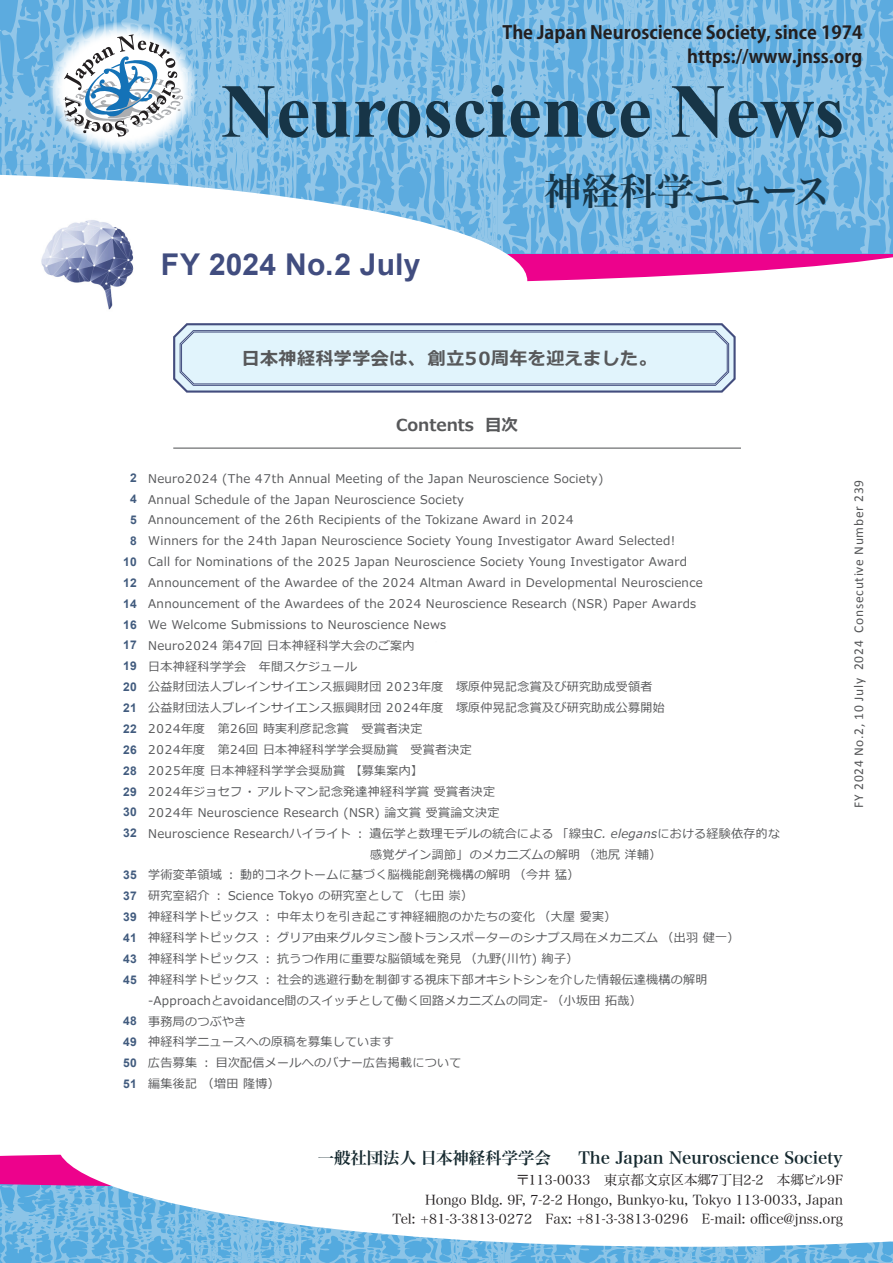
<style>
.page{position:relative;width:893px;height:1263px;background:#fff}
.page>*{position:absolute;margin:0;border:0;box-sizing:border-box;transform-origin:0 0}
.t1{font:700 76.2px "Times New Roman";color:#173547}
.t2{font:37.5px "Hira Min Pro N W6";letter-spacing:-.015em;color:#173547}
.t3{font:700 30px "Arial";letter-spacing:.005em;color:#414d7f}
.t4{font:700 18px "Koz Go Pro";color:#231f20}
.t5{font:700 18px "Meiryo";letter-spacing:.025em;color:#57585a}
.t6{font:16.5px "Hira Min Pro N W6";letter-spacing:-.005em;color:#15292f}
.t7{font:700 16.5px "Meiryo";color:#57585a}
.t8{font:13.5px/19.5px "Hira Min Pro N W3";letter-spacing:-.005em;color:#231f20;text-align:right}
.t9{font:13.5px "Calibri";letter-spacing:.05em;color:#545557}
.t10{font:13.5px "Hira Min Pro N W3";letter-spacing:.03em;color:#231f20}
.t11{font:12px "Meiryo";letter-spacing:.025em;color:#57585a}
.t12{font:700 12px/20.9px "Arial";letter-spacing:.045em;color:#415b7e;text-align:justify}
.s1{font-style:italic}
</style>
<div class="page">
<svg style="left:527px;top:254px;width:366px;height:28px;fill:#ed028c"></svg>
<svg style="left:753px;top:0;width:140px;height:254px;background:#73b6e2"></svg>
<svg style="left:753px;top:103px;width:6px;height:151px"></svg>
<svg style="left:497px;top:0;width:256px;height:254px;background:#7abae3"></svg>
<svg style="left:497px;top:63px;width:3px;height:111px"></svg>
<svg style="left:319px;top:0;width:178px;height:174px;background:#7ab9e3"></svg>
<svg style="left:0;top:0;width:319px;height:34px;background:#76b8e3"></svg>
<svg style="left:319px;top:174px;width:208px;height:104px"></svg>
<svg style="left:48px;top:22px;width:149px;height:132px"></svg>
<svg style="left:0;top:34px;width:319px;height:168px"></svg>
<svg style="left:0;top:1154px;width:893px;height:109px;background:#79a6db"></svg>
<svg style="left:57px;top:1154px;width:836px;height:93px"></svg>
<hr style="left:173px;top:448px;width:568px;height:1px;background:#57585a">
<img style="left:41px;top:220px;width:93px;height:90px">
<svg style="left:173px;top:323px;width:563px;height:70px;background:#cfe1ed"></svg>
<div style="left:181px;top:332px;width:547px;height:52px;border:1px solid #434d7e;border-radius:12px"></div>
<h3 class="t4" style="left:502px;top:21px;width:361px">The Japan Neuroscience Society, since 1974</h3>
<h3 class="t4" style="left:687px;top:45px;width:177px">https://www.jnss.org</h3>
<h1 class="t1" style="left:221px;top:59px;width:625px">Neuroscience News</h1>
<h2 class="t2" style="left:544px;top:158px;width:288px">神経科学ニュース</h2>
<h3 class="t3" style="left:161px;top:244px;width:261px">FY 2024 No.2 July</h3>
<h3 class="t5" style="left:242px;top:345px;width:416px">日本神経科学学会は、創立50周年を迎えました。</h3>
<h3 class="t7" style="left:396px;top:413px;width:79px">Contents</h3>
<h3 class="t7" style="left:485px;top:413px;width:34px">目次</h3>
<p class="t12" style="left:123px;top:468px;width:15px;text-align:right">2<br>4<br>5<br>8<br>10<br>12<br>14<br>16<br>17<br>19<br>20<br>21<br>22<br>26<br>28<br>29<br>30<br>32</p>
<p class="t12" style="left:123px;top:865px;width:15px">35<br>37<br>39<br>41<br>43<br>45</p>
<p class="t12" style="left:123px;top:1011px;width:15px">48<br>49<br>50<br>51</p>
<p class="t11" style="left:148px;top:470px;width:457px">Neuro2024 (The 47th Annual Meeting of the Japan Neuroscience Society(</p>
<p class="t11" style="left:148px;top:491px;width:317px">Annual Schedule of the Japan Neuroscience Society</p>
<p class="t11" style="left:148px;top:512px;width:427px">Announcement of the 26th Recipients of the Tokizane Award in 2024</p>
<p class="t11" style="left:148px;top:533px;width:528px">Winners for the 24th Japan Neuroscience Society Young Investigator Award Selected!</p>
<p class="t11" style="left:148px;top:553px;width:540px">Call for Nominations of the 2025 Japan Neuroscience Society Young Investigator Award</p>
<p class="t11" style="left:148px;top:574px;width:556px">Announcement of the Awardee of the 2024 Altman Award in Developmental Neuroscience</p>
<p class="t11" style="left:148px;top:595px;width:550px">Announcement of the Awardees of the 2024 Neuroscience Research (NSR) Paper Awards</p>
<p class="t11" style="left:148px;top:616px;width:300px">We Welcome Submissions to Neuroscience News</p>
<p class="t11" style="left:148px;top:637px;width:268px">Neuro2024 第47回日本神経科学大会のご案内</p>
<p class="t11" style="left:148px;top:658px;width:210px">日本神経科学学会　年間スケジュール</p>
<p class="t11" style="left:148px;top:679px;width:506px">公益財団法人ブレインサイエンス振興財団 2023年度　塚原仲晃記念賞及び研究助成受領者</p>
<p class="t11" style="left:148px;top:700px;width:518px">公益財団法人ブレインサイエンス振興財団 2024年度　塚原仲晃記念賞及び研究助成公募開始</p>
<p class="t11" style="left:148px;top:720px;width:276px">2024年度　第26回時実利彦記念賞　受賞者決定</p>
<p class="t11" style="left:148px;top:741px;width:325px">2024年度　第24回日本神経科学学会奨励賞　受賞者決定</p>
<p class="t11" style="left:148px;top:762px;width:276px">2025年度日本神経科学学会奨励賞【募集案内【</p>
<p class="t11" style="left:148px;top:783px;width:348px">2024年ジョセフ・アルトマン記念発達神経科学賞受賞者決定</p>
<p class="t11" style="left:148px;top:804px;width:353px">2024年 Neuroscience Research (NSR) 論文賞受賞論文決定</p>
<p class="t11" style="left:148px;top:825px;width:633px">Neuroscience Researchハイライト：遺伝学と数理モデルの統合による「線虫<span class="s1">C. elegans</span>における経験依存的な</p>
<p class="t11" style="left:370px;top:846px;width:293px">感覚ゲイン調節」のメカニズムの解明（池尻洋輔(</p>
<p class="t11" style="left:148px;top:867px;width:433px">学術変革領域：動的コネクトームに基づく脳機能創発機構の解明（今井猛(</p>
<p class="t11" style="left:148px;top:887px;width:326px">研究室紹介： Science Tokyo の研究室として（七田崇(</p>
<p class="t11" style="left:148px;top:908px;width:470px">神経科学トピックス：中年太りを引き起こす神経細胞のかたちの変化（大屋愛実(</p>
<p class="t11" style="left:148px;top:929px;width:593px">神経科学トピックス：グリア由来グルタミン酸トランスポーターのシナプス局在メカニズム（出羽健一(</p>
<p class="t11" style="left:148px;top:950px;width:432px">神経科学トピックス：抗うつ作用に重要な脳領域を発見（九野(川竹) 絢子(</p>
<p class="t11" style="left:148px;top:971px;width:561px">神経科学トピックス：社会的逃避行動を制御する視床下部オキシトシンを介した情報伝達機構の解明</p>
<p class="t11" style="left:148px;top:992px;width:495px">-Approachとavoidance間のスイッチとして働く回路メカニズムの同定- （小坂田拓哉(</p>
<p class="t11" style="left:148px;top:1013px;width:100px">事務局のつぶやき</p>
<p class="t11" style="left:148px;top:1034px;width:247px">神経科学ニュースへの原稿を募集しています</p>
<p class="t11" style="left:148px;top:1055px;width:315px">広告募集：目次配信メールへのバナー広告掲載について</p>
<p class="t11" style="left:148px;top:1075px;width:133px">編集後記（増田隆博(</p>
<p class="t9" style="left:850px;top:632px;width:154px;rotate:-90deg">Consecutive Number 239</p>
<p class="t9" style="left:850px;top:670px;width:31px;rotate:-90deg">2024</p>
<p class="t9" style="left:850px;top:808px;width:131px;rotate:-90deg">FY 2024 No.2, 10 July</p>
<h3 class="t6" style="left:318px;top:1143px;width:235px">一般社団法人日本神経科学学会</h3>
<p class="t8" style="left:425px;top:1169px;width:420px">〒113-0033　東京都文京区本郷7丁目2-2　本郷ビル F9<br>Hongo Bldg , F9. 7-2-2 Hongo, Bunkyo-ku, Tokyo 113-0033, Japan<br>Fax: +81-3-3813-0296　E-mail: office@jnss.org</p>
<h3 class="t6" style="left:578px;top:1143px;width:266px">The Japan Neuroscience Society</h3>
<p class="t10" style="left:393px;top:1207px;width:141px">Tel: +81-3-3813-0272</p>
</div>
